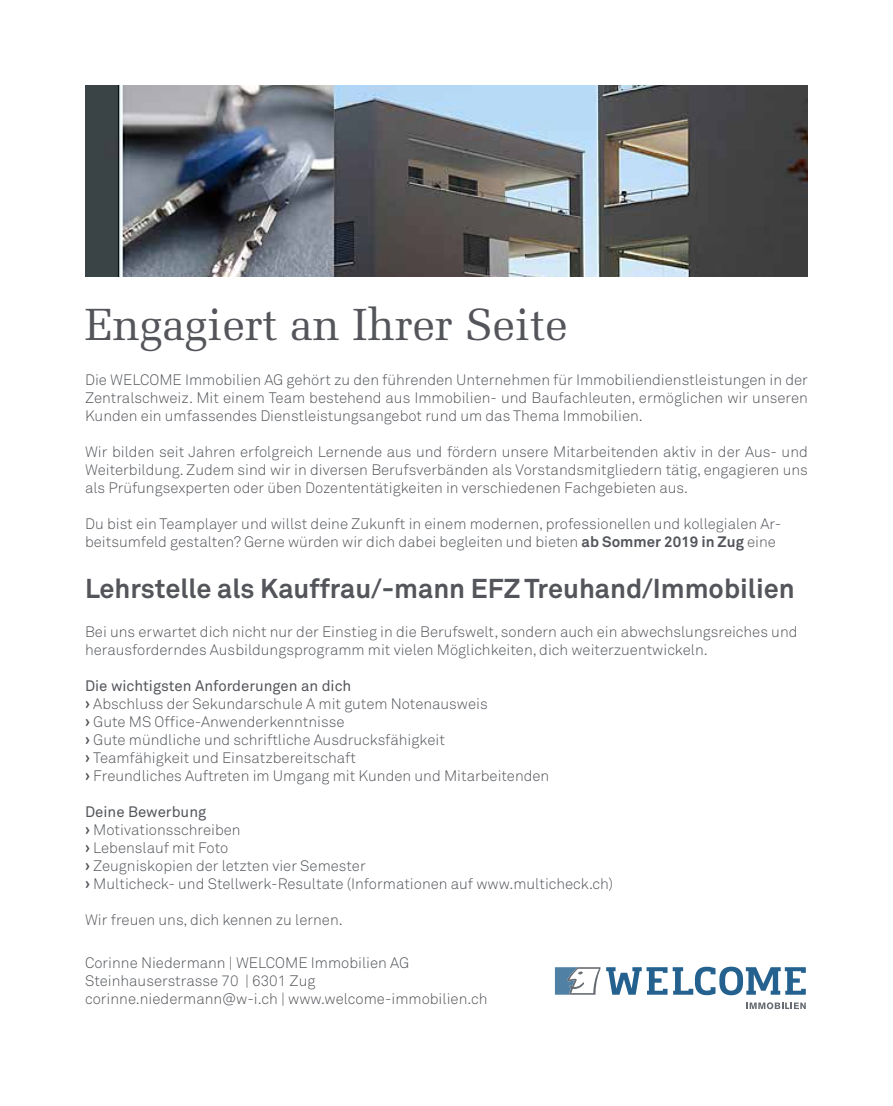
<style>
.page{position:relative;width:893px;height:1106px;background:#fff}
.page>*{position:absolute;margin:0;border:0;box-sizing:border-box;transform-origin:0 0}
.t1{font:45px "Melior LT Std";color:#53555a}
.t2{font:700 27px "Akkurat Std";color:#53555a}
.t3{font:300 15px/18px "Akkurat Std";color:#53555a}
.s1{font-weight:700}
.s2{font-weight:400}
</style>
<div class="page">
<img style="left:85px;top:85px;width:723px;height:191px">
<svg style="left:606px;top:966px;width:200px;height:29px"></svg>
<svg style="left:746px;top:1002px;width:60px;height:7px"></svg>
<svg style="left:555px;top:967px;width:45px;height:27px"></svg>
<h1 class="t1" style="left:85px;top:298px;width:484px">Engagiert an Ihrer Seite</h1>
<p class="t3" style="left:85px;top:371px;width:724px;text-align:justify">Die WELCOME Immobilien AG gehört zu den führenden Unternehmen für Immobiliendienstleistungen in der Zentralschweiz. Mit einem Team bestehend aus Immobilien- und Baufachleuten, ermöglichen wir unseren Kunden ein umfassendes Dienstleistungsangebot rund um das Thema Immobilien.</p>
<p class="t3" style="left:85px;top:443px;width:724px;text-align:justify">Wir bilden seit Jahren erfolgreich Lernende aus und fördern unsere Mitarbeitenden aktiv in der Aus- und Weiterbildung. Zudem sind wir in diversen Berufsverbänden als Vorstandsmitgliedern tätig, engagieren uns als Prüfungsexperten oder üben Dozententätigkeiten in verschiedenen Fachgebieten aus.</p>
<p class="t3" style="left:85px;top:515px;width:698px">Du bist ein Teamplayer und willst deine Zukunft in einem modernen, professionellen und kollegialen Ar&shy;beitsumfeld gestalten? Gerne würden wir dich dabei begleiten und bieten <span class="s1">ab Sommer 2019 in Zug</span> eine</p>
<h2 class="t2" style="left:85px;top:571px;width:711px">Lehrstelle als Kauffrau/-mann EFZ Treuhand/Immobilien</h2>
<p class="t3" style="left:85px;top:623px;width:714px">Bei uns erwartet dich nicht nur der Einstieg in die Berufswelt, sondern auch ein abwechslungsreiches und herausforderndes Ausbildungsprogramm mit vielen Möglichkeiten, dich weiterzuentwickeln.</p>
<p class="t3" style="left:85px;top:677px;width:466px"><span class="s2">Die wichtigsten Anforderungen an dich<br></span><span class="s1">›</span> Abschluss der Sekundarschule A mit gutem Notenausweis<br><span class="s1">›</span> Gute MS Office-Anwenderkenntnisse<br><span class="s1">›</span> Gute mündliche und schriftliche Ausdrucksfähigkeit<br><span class="s1">›</span> Teamfähigkeit und Einsatzbereitschaft<br><span class="s1">›</span> Freundliches Auftreten im Umgang mit Kunden und Mitarbeitenden</p>
<p class="t3" style="left:85px;top:803px;width:530px"><span class="s2">Deine Bewerbung<br></span><span class="s1">›</span> Motivationsschreiben<br><span class="s1">›</span> Lebenslauf mit Foto<br><span class="s1">›</span> Zeugniskopien der letzten vier Semester<br><span class="s1">›</span> Multicheck- und Stellwerk-Resultate (Informationen auf www.multicheck.ch)</p>
<p class="t3" style="left:85px;top:911px;width:259px">Wir freuen uns, dich kennen zu lernen.</p>
<p class="t3" style="left:85px;top:953px;width:404px">Corinne Niedermann | WELCOME Immobilien AG<br>Steinhauserstrasse 70 | 6301 Zug corinne.niedermann@w-i.ch | www.welcome-immobilien.ch</p>
</div>
